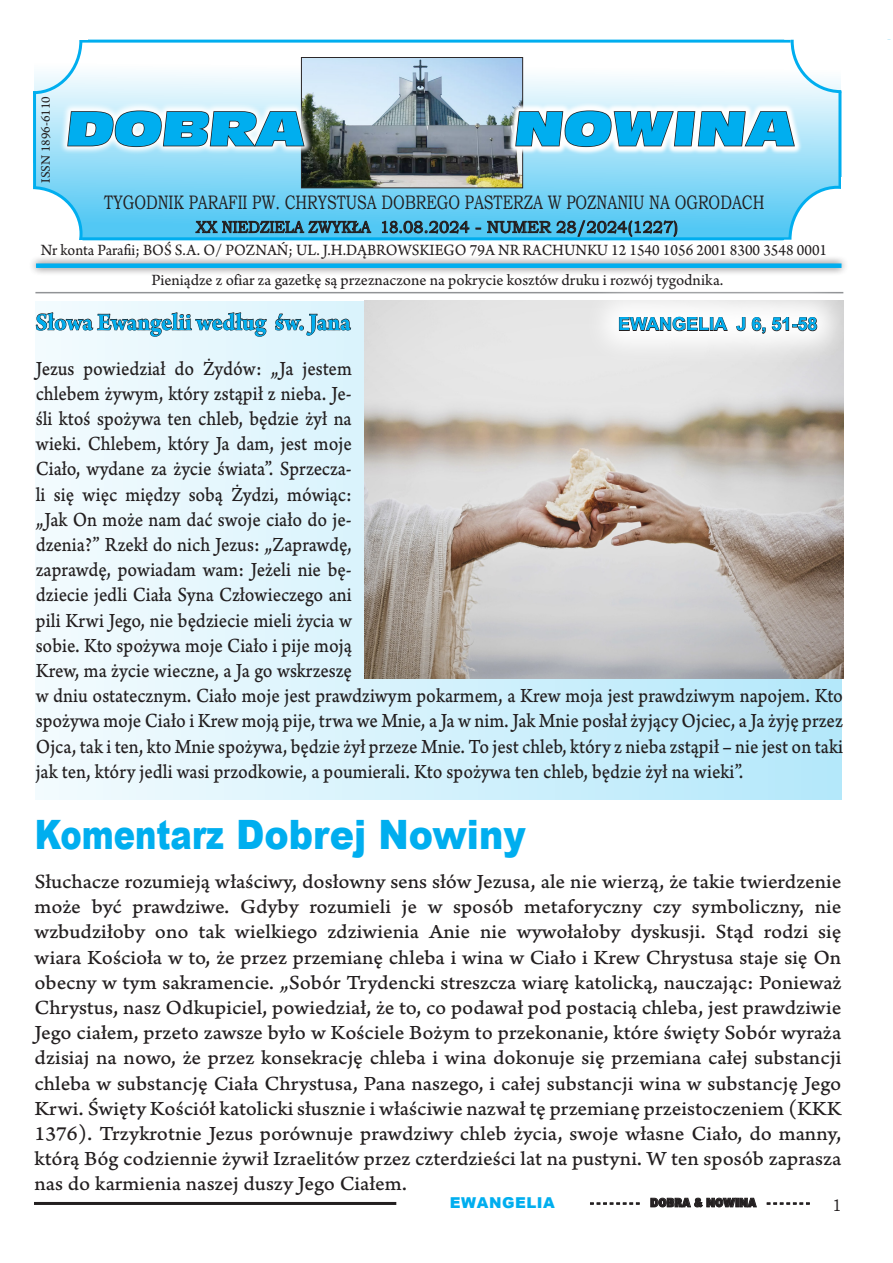
<style>
.page{position:relative;width:893px;height:1263px;background:#fff}
.page>*{position:absolute;margin:0;border:0;box-sizing:border-box;transform-origin:0 0}
.t1{font:45px "Antique Olive Compact";color:#00aeef;scale:1.25 1}
.t2{font:900 40.5px "Arial";color:#00aeef;scale:.79 1}
.t3{font:700 25.5px "Arno Pro";letter-spacing:-.005em;color:#00aeef;scale:.95 1}
.t4{font:21px/25.2px "Arno Pro Caption";color:#231f20;text-align:justify}
.t5{font:21px/25.2px "Arno Pro Caption";color:#231f20;scale:.9 1}
.t6{font:19.5px "Bookman Old Style";color:#231f20;scale:.75 1}
.t7{font:700 18px "Arial";color:#00aeef}
.t8{font:16.5px "Arno Pro Sm Text";color:#231f20;scale:.95 1}
.t9{font:16.5px "Arno Pro Sm Text";color:#231f20}
.t10{font:16.5px "Bookman Old Style";color:#231f20;scale:.89 1}
.t11{font:16.5px "Bookman Old Style";color:#231f20}
.t12{font:900 15px "Arial";letter-spacing:.035em;color:#00aeef}
.t13{font:13.5px "Arno Pro Sm Text";color:#231f20}
.t14{font:900 12px "EFN Gilead";color:#231f20}
</style>
<div class="page">
<hr style="left:34px;top:1202px;width:362px;height:3px;background:#231f20">
<svg style="left:590px;top:1202px;width:50px;height:2px"></svg>
<svg style="left:650px;top:1197px;width:107px;height:11px"></svg>
<svg style="left:767px;top:1202px;width:43px;height:2px"></svg>
<div style="left:35px;top:301px;width:806px;height:498px;background:linear-gradient(to right,#f3fbfe,#b4e8fa)"></div>
<svg style="left:36px;top:156px;width:802px;height:81px;background:#70d0f4"></svg>
<img style="left:303px;top:59px;width:218px;height:127px">
<div style="left:301px;top:57px;width:222px;height:131px;border:1px solid #231f20"></div>
<svg style="left:305px;top:101px;width:8px;height:55px"></svg>
<svg style="left:507px;top:102px;width:7px;height:54px"></svg>
<hr style="left:80px;top:40px;width:711px;height:3px;background:#00aeef">
<svg style="left:514px;top:39px;width:377px;height:134px"></svg>
<hr style="left:82px;top:237px;width:709px;height:3px;background:#00aeef">
<svg style="left:783px;top:182px;width:55px;height:59px"></svg>
<svg style="left:34px;top:39px;width:271px;height:117px"></svg>
<hr style="left:33px;top:91px;width:3px;height:97px;background:#00aeef">
<hr style="left:838px;top:91px;width:3px;height:97px;background:#00aeef">
<div style="left:790px;top:187px;width:95px;height:105px;background:#fff;border-radius:50%"></div>
<div style="left:784px;top:240px;width:71px;height:61px;background:#fff"></div>
<svg style="left:195px;top:221px;width:176px;height:12px;background:#3b778e"></svg>
<svg style="left:382px;top:220px;width:88px;height:14px"></svg>
<svg style="left:487px;top:218px;width:191px;height:19px;background:#4696b5"></svg>
<div style="left:28px;top:255px;width:821px;height:21px;background:#231f20;opacity:.75"></div>
<div style="left:36px;top:263px;width:805px;height:5px;background:#00aeef"></div>
<hr style="left:35px;top:292px;width:808px;height:1px;background:#919396">
<svg style="left:28px;top:163px;width:55px;height:113px"></svg>
<svg style="left:36px;top:312px;width:231px;height:25px"></svg>
<svg style="left:275px;top:314px;width:76px;height:22px;background:#b0c1c8"></svg>
<img style="left:364px;top:301px;width:479px;height:377px">
<svg style="left:583px;top:281px;width:261px;height:87px"></svg>
<svg style="left:619px;top:317px;width:108px;height:14px"></svg>
<svg style="left:737px;top:317px;width:8px;height:14px"></svg>
<svg style="left:752px;top:317px;width:13px;height:17px"></svg>
<svg style="left:772px;top:317px;width:45px;height:14px"></svg>
<p class="t13" style="left:38px;top:183px;width:88px;rotate:-90deg">ISSN 1896-6110</p>
<p class="t1" style="left:65px;top:98px;width:198px">DOBRA</p>
<p class="t1" style="left:513px;top:98px;width:232px">NOWINA</p>
<p class="t6" style="left:104px;top:190px;width:882px">TYGODNIK PARAFII PW. CHRYSTUSA DOBREGO PASTERZA W POZNANIU NA OGRODACH</p>
<p class="t10" style="left:196px;top:216px;width:543px">XX NIEDZIELA ZWYKŁA 18.08.2024 - NUMER 28/2024(1227)</p>
<p class="t9" style="left:151px;top:271px;width:574px">Pieniądze z ofiar za gazetkę są przeznaczone na pokrycie kosztów druku i rozwój tygodnika.</p>
<p class="t8" style="left:41px;top:241px;width:829px">Nr konta Parafii; BOŚ S.A. O/ POZNAŃ; UL. J.H.DĄBROWSKIEGO 79A NR RACHUNKU 12 1540 1056 2001 8300 3548 0001</p>
<p class="t3" style="left:35px;top:307px;width:334px">Słowa Ewangelii według św. Jana</p>
<p class="t5" style="left:36px;top:356px;width:898px">Jezus powiedział do Żydów: „Ja jestem<br>chlebem żywym, który zstąpił z nieba. Je-<br>śli ktoś spożywa ten chleb, będzie żył na<br>wieki. Chlebem, który Ja dam, jest moje<br>Ciało, wydane za życie świata”. Sprzecza-<br>li się więc między sobą Żydzi, mówiąc:<br>„Jak On może nam dać swoje ciało do je-<br>dzenia?” Rzekł do nich Jezus: „Zaprawdę,<br>zaprawdę, powiadam wam: Jeżeli nie bę-<br>dziecie jedli Ciała Syna Człowieczego ani<br>pili Krwi Jego, nie będziecie mieli życia w<br>sobie. Kto spożywa moje Ciało i pije moją<br>Krew, ma życie wieczne, a Ja go wskrzeszę<br>w dniu ostatecznym. Ciało moje jest prawdziwym pokarmem, a Krew moja jest prawdziwym napojem. Kto spożywa moje Ciało i Krew moją pije, trwa we Mnie, a Ja w nim. Jak Mnie posłał żyjący Ojciec, a Ja żyję przez Ojca, tak i ten, kto Mnie spożywa, będzie żył przeze Mnie. To jest chleb, który z nieba zstąpił – nie jest on taki jak ten, który jedli wasi przodkowie, a poumierali. Kto spożywa ten chleb, będzie żył na wieki”.</p>
<p class="t7" style="left:618px;top:311px;width:201px">EWANGELIA J 6, 51-58</p>
<p class="t2" style="left:35px;top:805px;width:623px">Komentarz Dobrej Nowiny</p>
<p class="t4" style="left:35px;top:870px;width:808px">Słuchacze rozumieją właściwy, dosłowny sens słów Jezusa, ale nie wierzą, że takie twierdzenie może być prawdziwe. Gdyby rozumieli je w sposób metaforyczny czy symboliczny, nie wzbudziłoby ono tak wielkiego zdziwienia Anie nie wywołałoby dyskusji. Stąd rodzi się wiara Kościoła w to, że przez przemianę chleba i wina w Ciało i Krew Chrystusa staje się On obecny w tym sakramencie. „Sobór Trydencki streszcza wiarę katolicką, nauczając: Ponieważ Chrystus, nasz Odkupiciel, powiedział, że to, co podawał pod postacią chleba, jest prawdziwie Jego ciałem, przeto zawsze było w Kościele Bożym to przekonanie, które święty Sobór wyraża dzisiaj na nowo, że przez konsekrację chleba i wina dokonuje się przemiana całej substancji chleba w substancję Ciała Chrystusa, Pana naszego, i całej substancji wina w substancję Jego Krwi. Święty Kościół katolicki słusznie i właściwie nazwał tę przemianę przeistoczeniem (KKK 1376). Trzykrotnie Jezus porównuje prawdziwy chleb życia, swoje własne Ciało, do manny, którą Bóg codziennie żywił Izraelitów przez czterdzieści lat na pustyni. W ten sposób zaprasza nas do karmienia naszej duszy Jego Ciałem.</p>
<p class="t12" style="left:450px;top:1191px;width:107px">EWANGELIA</p>
<p class="t14" style="left:590px;top:1195px;width:220px">- - - - - - - - DOBRA &amp; NOWINA - - - - - - -</p>
<p class="t11" style="left:832px;top:1195px;width:12px">1</p>
</div>
